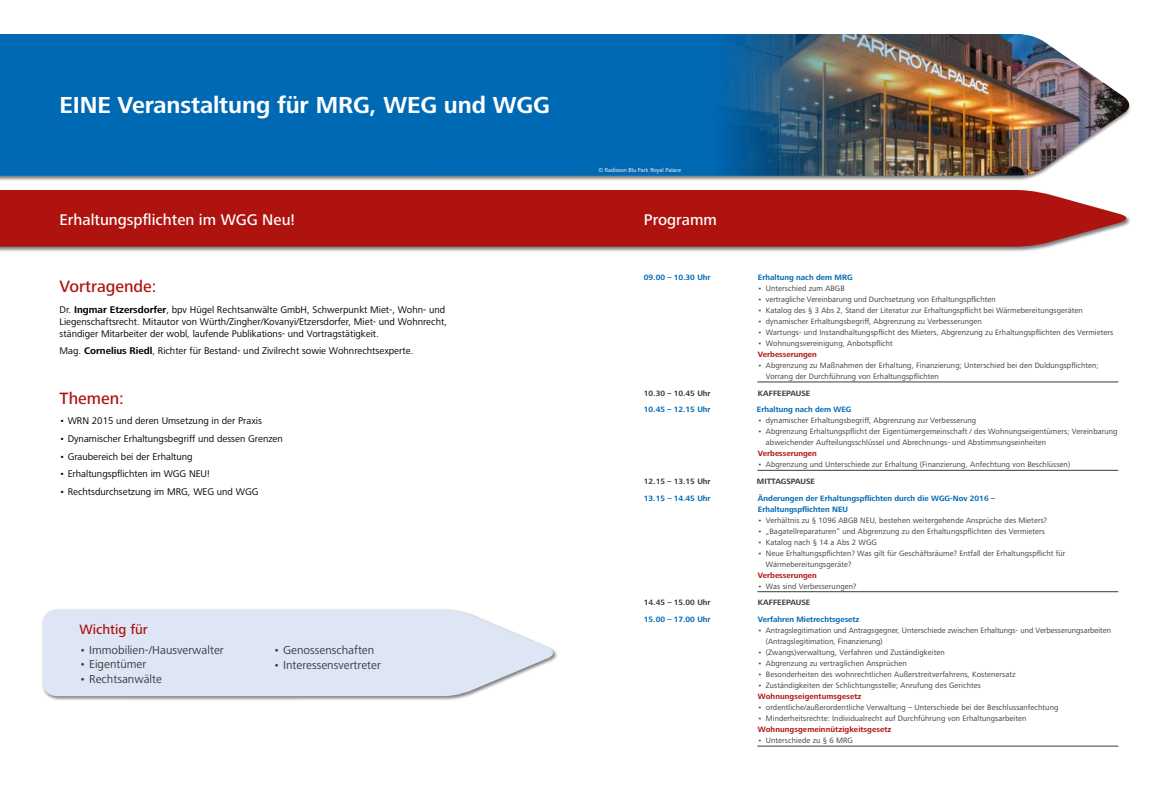
<style>
.page{position:relative;width:1163px;height:794px;background:#fff}
.page>*{position:absolute;margin:0;border:0;box-sizing:border-box;transform-origin:0 0}
.t1{font:700 24px "Frutiger Next LT";letter-spacing:-.005em;color:#fff}
.t2{font:500 17px "Frutiger Next LT";color:#ae130f}
.t3{font:500 16px "Frutiger Next LT";color:#fff}
.t4{font:500 14px "Frutiger Next LT";color:#ae130f}
.t5{font:12px "Frutiger Next LT";color:#3b3b3a}
.t6{font:10px/12px "Frutiger Next LT";color:#000}
.t7{font:8px/11px "Frutiger Next LT";letter-spacing:.01em;color:#3b3b3a}
.t8{font:700 8px/11px "Frutiger Next LT";color:#0069b4}
.t9{font:700 8px "Frutiger Next LT";letter-spacing:.01em;color:#ae130f}
.t10{font:700 8px "Frutiger Next LT";color:#3b3b3a}
.t11{font:6px "Frutiger Next LT";color:#fff}
.s1{font-weight:300}
.s2{font-weight:700}
</style>
<div class="page">
<div style="left:0;top:33px;width:1131px;height:148px;background:#000;opacity:.5"></div>
<div style="left:0;top:34px;width:708px;height:142px;background:#0069b4"></div>
<img style="left:708px;top:34px;width:423px;height:142px">
<div style="left:0;top:189px;width:1131px;height:63px;background:#000;opacity:.5"></div>
<div style="left:0;top:190px;width:1131px;height:57px;background:#ae130f"></div>
<hr style="left:757px;top:382px;width:361px;height:1px;background:#3b3b3a">
<hr style="left:757px;top:470px;width:361px;height:1px;background:#3b3b3a">
<hr style="left:757px;top:591px;width:361px;height:1px;background:#3b3b3a">
<hr style="left:757px;top:746px;width:361px;height:1px;background:#3b3b3a">
<div style="left:41px;top:608px;width:517px;height:93px;background:#000;opacity:.5"></div>
<svg style="left:43px;top:609px;width:515px;height:87px;fill:#dee6f5"></svg>
<h1 class="t1" style="left:60px;top:91px;width:491px">EINE Veranstaltung für MRG, WEG und WGG</h1>
<p class="t11" style="left:598px;top:167px;width:84px"><span class="s1">©</span> Radisson Blu Park Royal Palace</p>
<h3 class="t3" style="left:60px;top:210px;width:237px">Erhaltungspflichten im WGG Neu!</h3>
<h3 class="t3" style="left:643px;top:210px;width:74px">Programm</h3>
<h2 class="t2" style="left:60px;top:277px;width:99px">Vortragende:</h2>
<p class="t6" style="left:60px;top:303px;width:389px">Dr. <span class="s2">Ingmar Etzersdorfer</span>, bpv Hügel Rechtsanwälte GmbH, Schwerpunkt Miet-, Wohn- und<br>Liegenschaftsrecht. Mitautor von Würth/Zingher/Kovanyi/Etzersdorfer, Miet- und Wohnrecht, ständiger Mitarbeiter der wobl, laufende Publikations- und Vortragstätigkeit.</p>
<p class="t6" style="left:60px;top:345px;width:355px">Mag. <span class="s2">Cornelius Riedl</span>, Richter für Bestand- und Zivilrecht sowie Wohnrechtsexperte.</p>
<h2 class="t2" style="left:60px;top:389px;width:66px">Themen:</h2>
<p class="t6" style="left:60px;top:415px;width:204px">• WRN 2015 und deren Umsetzung in der Praxis</p>
<p class="t6" style="left:60px;top:433px;width:225px">• Dynamischer Erhaltungsbegriff und dessen Grenzen</p>
<p class="t6" style="left:60px;top:450px;width:135px">• Graubereich bei der Erhaltung</p>
<p class="t6" style="left:60px;top:468px;width:152px">• Erhaltungspflichten im WGG NEU!</p>
<p class="t6" style="left:60px;top:486px;width:200px">• Rechtsdurchsetzung im MRG, WEG und WGG</p>
<h3 class="t4" style="left:79px;top:621px;width:70px">Wichtig für</h3>
<h3 class="t5" style="left:79px;top:643px;width:146px">• Immobilien-/Hausverwalter</h3>
<h3 class="t5" style="left:79px;top:657px;width:68px">• Eigentümer</h3>
<h3 class="t5" style="left:79px;top:672px;width:84px">• Rechtsanwälte</h3>
<h3 class="t5" style="left:273px;top:643px;width:102px">• Genossenschaften</h3>
<h3 class="t5" style="left:273px;top:658px;width:109px">• Interessensvertreter</h3>
<p class="t8" style="left:643px;top:272px;width:68px">09.00 – 10.30 Uhr</p>
<p class="t8" style="left:757px;top:272px;width:96px">Erhaltung nach dem MRG</p>
<p class="t7" style="left:757px;top:283px;width:88px">• Unterschied zum ABGB</p>
<p class="t7" style="left:757px;top:294px;width:239px">• vertragliche Vereinbarung und Durchsetzung von Erhaltungspflichten</p>
<p class="t7" style="left:757px;top:305px;width:326px">• Katalog des § 3 Abs 2, Stand der Literatur zur Erhaltungspflicht bei Wärmebereitungsgeräten</p>
<p class="t7" style="left:757px;top:316px;width:225px">• dynamischer Erhaltungsbegriff, Abgrenzung zu Verbesserungen</p>
<p class="t7" style="left:757px;top:327px;width:357px">• Wartungs- und Instandhaltungspflicht des Mieters, Abgrenzung zu Erhaltungspflichten des Vermieters</p>
<p class="t7" style="left:757px;top:338px;width:136px">• Wohnungsvereinigung, Anbotspflicht</p>
<p class="t9" style="left:757px;top:350px;width:60px">Verbesserungen</p>
<p class="t7" style="left:765px;top:360px;width:334px;text-indent:-8px">• Abgrenzung zu Maßnahmen der Erhaltung, Finanzierung; Unterschied bei den Duldungspflichten;<br>Vorrang der Durchführung von Erhaltungspflichten</p>
<p class="t10" style="left:643px;top:388px;width:68px">10.30 – 10.45 Uhr</p>
<p class="t10" style="left:757px;top:388px;width:54px">KAFFEEPAUSE</p>
<p class="t8" style="left:643px;top:404px;width:68px">10.45 – 12.15 Uhr</p>
<p class="t8" style="left:756px;top:404px;width:96px">Erhaltung nach dem WEG</p>
<p class="t7" style="left:757px;top:415px;width:220px">• dynamischer Erhaltungsbegriff, Abgrenzung zur Verbesserung</p>
<p class="t7" style="left:765px;top:426px;width:353px;text-indent:-8px">• Abgrenzung Erhaltungspflicht der Eigentümergemeinschaft / des Wohnungseigentümers; Vereinbarung abweichender Aufteilungsschlüssel und Abrechnungs- und Abstimmungseinheiten</p>
<p class="t9" style="left:757px;top:449px;width:60px">Verbesserungen</p>
<p class="t7" style="left:757px;top:459px;width:313px">• Abgrenzung und Unterschiede zur Erhaltung (Finanzierung, Anfechtung von Beschlüssen)</p>
<p class="t10" style="left:643px;top:477px;width:68px">12.15 – 13.15 Uhr</p>
<p class="t10" style="left:756px;top:477px;width:60px">MITTAGSPAUSE</p>
<p class="t8" style="left:643px;top:492px;width:68px">13.15 – 14.45 Uhr</p>
<p class="t8" style="left:757px;top:492px;width:238px">Änderungen der Erhaltungspflichten durch die WGG-Nov 2016 –<br>Erhaltungspflichten NEU</p>
<p class="t7" style="left:757px;top:514px;width:291px">• Verhältnis zu § 1096 ABGB NEU, bestehen weitergehende Ansprüche des Mieters?</p>
<p class="t7" style="left:757px;top:525px;width:288px">• „Bagatellreparaturen“ und Abgrenzung zu den Erhaltungspflichten des Vermieters</p>
<p class="t7" style="left:757px;top:536px;width:120px">• Katalog nach § 14 a Abs 2 WGG</p>
<p class="t7" style="left:765px;top:547px;width:301px;text-indent:-8px">• Neue Erhaltungspflichten? Was gilt für Geschäftsräume? Entfall der Erhaltungspflicht für<br>Wärmebereitungsgeräte?</p>
<p class="t9" style="left:757px;top:570px;width:60px">Verbesserungen</p>
<p class="t7" style="left:757px;top:580px;width:100px">• Was sind Verbesserungen?</p>
<p class="t10" style="left:643px;top:598px;width:68px">14.45 – 15.00 Uhr</p>
<p class="t10" style="left:757px;top:598px;width:54px">KAFFEEPAUSE</p>
<p class="t8" style="left:643px;top:614px;width:68px">15.00 – 17.00 Uhr</p>
<p class="t8" style="left:757px;top:614px;width:103px">Verfahren Mietrechtsgesetz</p>
<p class="t7" style="left:765px;top:625px;width:347px;text-indent:-8px">• Antragslegitimation und Antragsgegner, Unterschiede zwischen Erhaltungs- und Verbesserungsarbeiten (Antragslegitimation, Finanzierung)</p>
<p class="t7" style="left:757px;top:647px;width:188px">• (Zwangs)verwaltung, Verfahren und Zuständigkeiten</p>
<p class="t7" style="left:757px;top:658px;width:150px">• Abgrenzung zu vertraglichen Ansprüchen</p>
<p class="t7" style="left:757px;top:669px;width:259px">• Besonderheiten des wohnrechtlichen Außerstreitverfahrens, Kostenersatz</p>
<p class="t7" style="left:757px;top:680px;width:224px">• Zuständigkeiten der Schlichtungsstelle; Anrufung des Gerichtes</p>
<p class="t9" style="left:757px;top:692px;width:105px">Wohnungseigentumsgesetz</p>
<p class="t7" style="left:757px;top:702px;width:302px">• ordentliche/außerordentliche Verwaltung – Unterschiede bei der Beschlussanfechtung</p>
<p class="t7" style="left:757px;top:713px;width:270px">• Minderheitsrechte: Individualrecht auf Durchführung von Erhaltungsarbeiten</p>
<p class="t9" style="left:757px;top:725px;width:135px">Wohnungsgemeinnützigkeitsgesetz</p>
<p class="t7" style="left:757px;top:735px;width:96px">• Unterschiede zu § 6 MRG</p>
</div>
